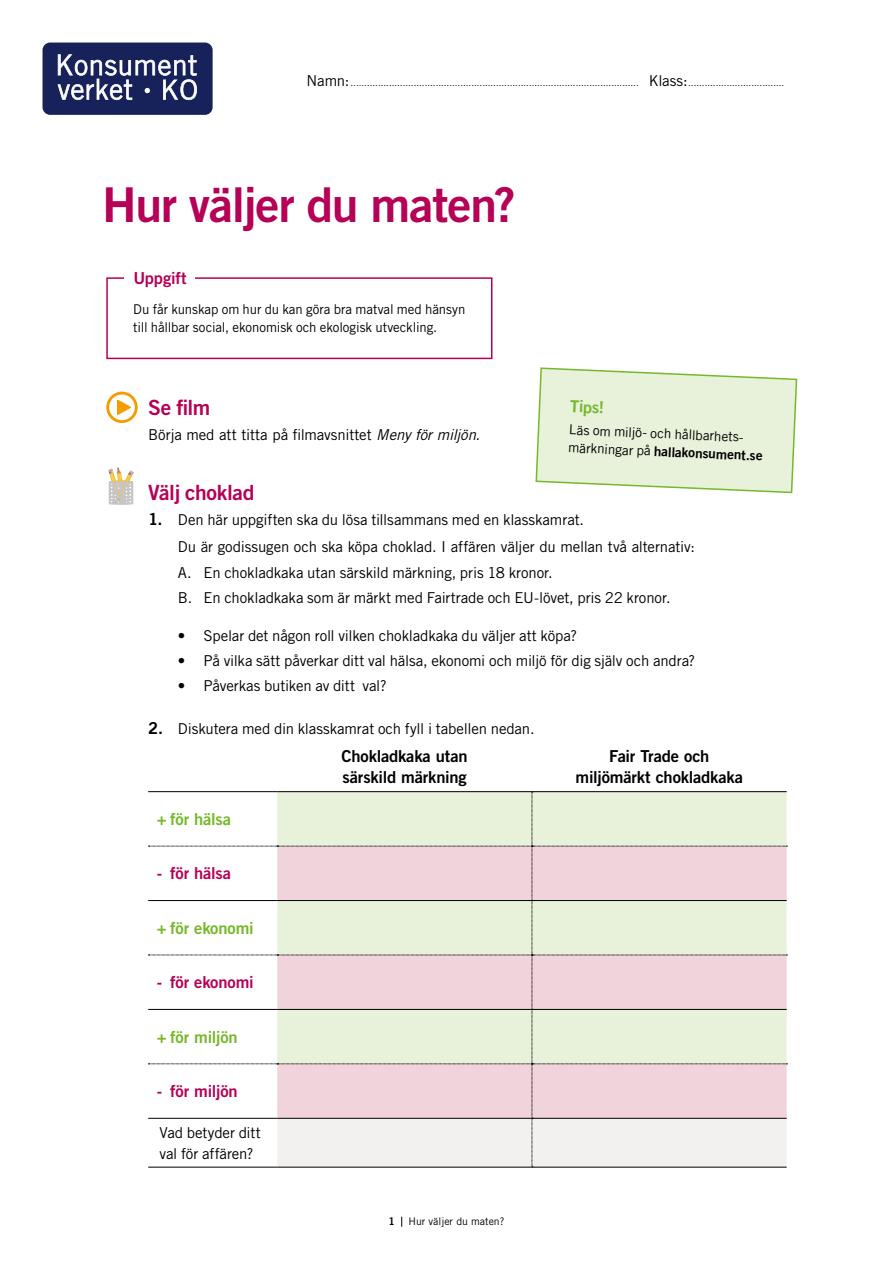
<style>
.page{position:relative;width:893px;height:1263px;background:#fff}
.page>*{position:absolute;margin:0;border:0;box-sizing:border-box;transform-origin:0 0}
.Rubrik_1__H1{font:48px "Trade Gothic LT Std Bd 2";letter-spacing:-.02em;color:#b50156}
.Rubrik_2__H2{font:21px "Trade Gothic LT Std Bd 2";letter-spacing:-.02em;color:#b50156}
.Rubrik_3__H3{font:16.5px/21px "Trade Gothic LT Std Bd 2";letter-spacing:-.01em;color:#000}
.Rubrik_3__H3-2{font:16.5px "Trade Gothic LT Std Bd 2";letter-spacing:-.01em;color:#b50156}
.Rubrik_3__H3-3{font:16.5px "Trade Gothic LT Std Bd 2";letter-spacing:-.01em;color:#76b82a}
.Notis_-_Rubrik_1__H3{font:16.5px "Trade Gothic LT Std Bd 2";color:#76b82a}
.Brödtext__P{font:15px "Trade Gothic LT Std";letter-spacing:-.01em;color:#000}
.Numrerad_lista{font:15px/21px "Trade Gothic LT Std";letter-spacing:-.005em;color:#000}
.Notis_-_Brödtext__P{font:13.5px/18px "Trade Gothic LT Std";letter-spacing:-.005em;color:#000}
.t1{font:10.5px "Trade Gothic LT Std";color:#000}
.t2{font:10.5px "Trade Gothic LT Std Bd 2";color:#000}
.Brödtext__P-2{font:9px "Trade Gothic LT Std";color:#000}
.s1{font-size:15px}
.s2{font-style:italic}
.s3{font-family:"Trade Gothic LT Std Bd 2"}
.s4{font-family:"Trade Gothic LT Std Bd 2";font-size:16.5px}
</style>
<div class="page">
<div style="left:43px;top:43px;width:170px;height:72px;background:#162259;border-radius:8px"></div>
<svg style="left:57px;top:54px;width:140px;height:46px"></svg>
<svg style="left:106px;top:277px;width:387px;height:83px"></svg>
<div style="left:125px;top:264px;width:70px;height:29px;background:#fff"></div>
<svg style="left:535px;top:367px;width:263px;height:127px;background:#e6f0d8"></svg>
<hr style="left:148px;top:1167px;width:129px;height:1px;background:#000">
<hr style="left:277px;top:1167px;width:255px;height:1px;background:#000">
<hr style="left:532px;top:1167px;width:255px;height:1px;background:#000">
<hr style="left:148px;top:791px;width:129px;height:1px;background:#000">
<hr style="left:277px;top:791px;width:255px;height:1px;background:#000">
<hr style="left:532px;top:791px;width:255px;height:1px;background:#000">
<svg style="left:148px;top:792px;width:639px;height:375px"></svg>
<svg style="left:108px;top:467px;width:26px;height:38px"></svg>
<div style="left:106px;top:392px;width:32px;height:31px;border:3px solid #f59c00;border-radius:50%"></div>
<svg style="left:117px;top:400px;width:14px;height:15px"></svg>
<p class="Brödtext__P-2" style="left:307px;top:77px;width:334px"><span class="s1">Namn:</span>.........................................................................................................</p>
<p class="Brödtext__P-2" style="left:649px;top:77px;width:137px"><span class="s1">Klass:</span>...................................</p>
<h1 class="Rubrik_1__H1" style="left:102px;top:175px;width:415px">Hur väljer du maten?</h1>
<h2 class="Rubrik_3__H3-2" style="left:133px;top:268px;width:55px">Uppgift</h2>
<p class="Notis_-_Brödtext__P" style="left:133px;top:300px;width:334px">Du får kunskap om hur du kan göra bra matval med hänsyn till hållbar social, ekonomisk och ekologisk utveckling.</p>
<h2 class="Rubrik_2__H2" style="left:148px;top:394px;width:64px">Se film</h2>
<p class="Brödtext__P" style="left:148px;top:426px;width:333px">Börja med att titta på filmavsnittet <span class="s2">Meny för miljön.</span></p>
<h3 class="Notis_-_Rubrik_1__H3" style="left:570px;top:396px;width:36px;rotate:2deg">Tips!</h3>
<p class="Notis_-_Brödtext__P" style="left:570px;top:420px;width:196px;rotate:3deg">Läs om miljö- och hållbarhets&shy;märkningar på <span class="s3">hallakonsument.se</span></p>
<h2 class="Rubrik_2__H2" style="left:148px;top:479px;width:108px">Välj choklad</h2>
<p class="Brödtext__P" style="left:148px;top:510px;width:437px"><span class="s4">1.</span> Den här uppgiften ska du lösa tillsammans med en klasskamrat.</p>
<p class="Brödtext__P" style="left:178px;top:538px;width:518px">Du är godissugen och ska köpa choklad. I affären väljer du mellan två alternativ:</p>
<p class="Brödtext__P" style="left:178px;top:563px;width:376px">A. En chokladkaka utan särskild märkning, pris 18 kronor.</p>
<p class="Brödtext__P" style="left:178px;top:588px;width:494px">B. En chokladkaka som är märkt med Fairtrade och EU-lövet, pris 22 kronor.</p>
<p class="Brödtext__P" style="left:178px;top:626px;width:401px">• Spelar det någon roll vilken chokladkaka du väljer att köpa?</p>
<p class="Brödtext__P" style="left:178px;top:652px;width:519px">• På vilka sätt påverkar ditt val hälsa, ekonomi och miljö för dig själv och andra?</p>
<p class="Brödtext__P" style="left:178px;top:677px;width:210px">• Påverkas butiken av ditt val?</p>
<p class="Brödtext__P" style="left:148px;top:719px;width:388px"><span class="s4">2.</span> Diskutera med din klasskamrat och fyll i tabellen nedan.</p>
<h3 class="Rubrik_3__H3" style="left:342px;top:745px;width:128px">Chokladkaka utan särskild märkning</h3>
<h3 class="Rubrik_3__H3" style="left:576px;top:745px;width:169px;text-align:center">Fair Trade och miljömärkt chokladkaka</h3>
<h3 class="Rubrik_3__H3-3" style="left:157px;top:809px;width:76px">+ för hälsa</h3>
<h3 class="Rubrik_3__H3-2" style="left:157px;top:863px;width:76px">- för hälsa</h3>
<h3 class="Rubrik_3__H3-3" style="left:157px;top:917px;width:98px">+ för ekonomi</h3>
<h3 class="Rubrik_3__H3-2" style="left:157px;top:972px;width:98px">- för ekonomi</h3>
<h3 class="Rubrik_3__H3-3" style="left:157px;top:1026px;width:82px">+ för miljön</h3>
<h3 class="Rubrik_3__H3-2" style="left:157px;top:1081px;width:82px">- för miljön</h3>
<p class="Numrerad_lista" style="left:159px;top:1121px;width:103px">Vad betyder ditt val för affären?</p>
<p class="t2" style="left:389px;top:1215px;width:8px">1</p>
<p class="t1" style="left:408px;top:1215px;width:97px">Hur väljer du maten?</p>
</div>
